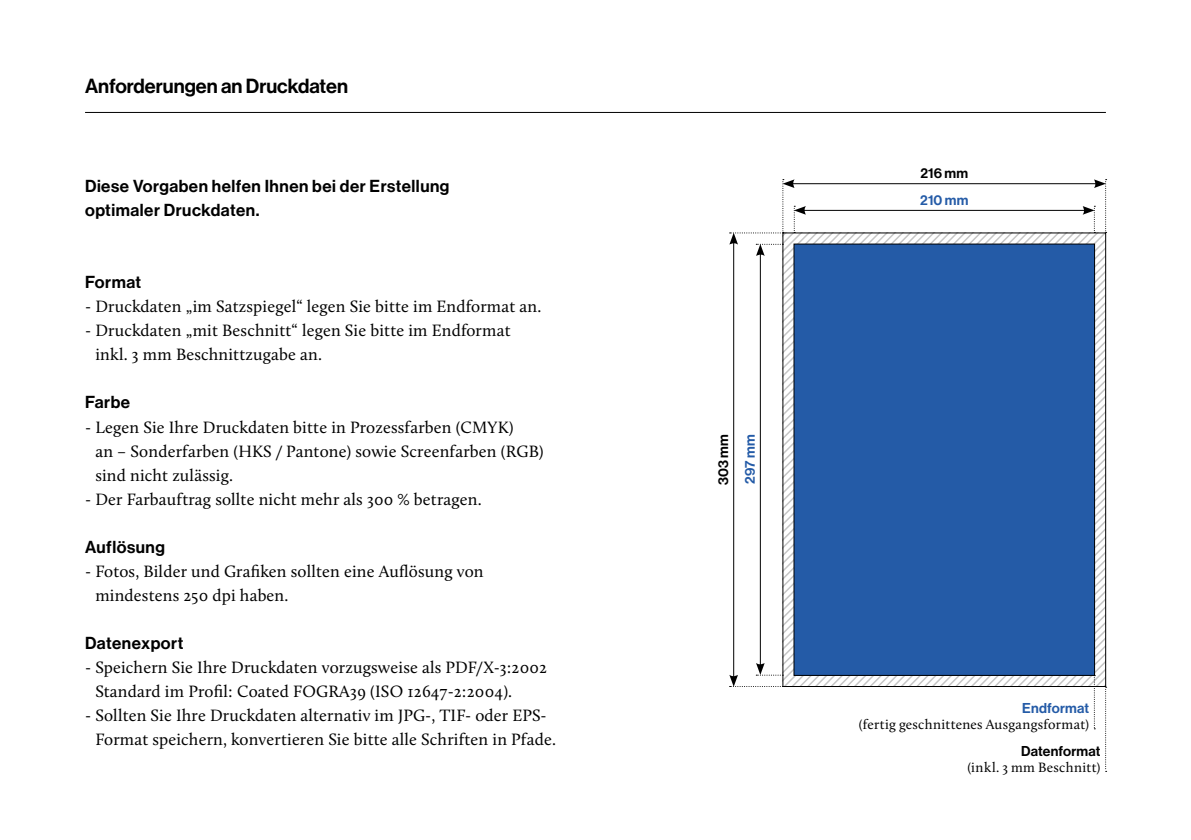
<style>
.page{position:relative;width:1191px;height:840px;background:#fff}
.page>*{position:absolute;margin:0;border:0;box-sizing:border-box;transform-origin:0 0}
.t1{font:20px "N Haas Grotesk DS Pro 65 Md";color:#000}
.t2{font:17px/24px "Calluna";letter-spacing:.01em;color:#000}
.t3{font:17px/24px "N Haas Grotesk DS Pro 65 Md";letter-spacing:.03em;color:#000}
.t4{font:14px "Calluna";letter-spacing:.02em;color:#000}
.t5{font:14px "N Haas Grotesk DS Pro 65 Md";letter-spacing:.015em;color:#000}
.t6{font:14px "N Haas Grotesk DS Pro 65 Md";letter-spacing:.015em;color:#245ba7}
</style>
<div class="page">
<div style="left:794px;top:244px;width:300px;height:431px;background:#245ba7"></div>
<hr style="left:733px;top:241px;width:1px;height:436px;background:#000">
<hr style="left:760px;top:253px;width:1px;height:412px;background:#000">
<svg style="left:729px;top:179px;width:377px;height:177px"></svg>
<svg style="left:729px;top:563px;width:377px;height:208px"></svg>
<hr style="left:85px;top:112px;width:1021px;height:1px;background:#000">
<p class="t1" style="left:85px;top:74px;width:264px">Anforderungen an Druckdaten</p>
<p class="t3" style="left:85px;top:174px;width:366px">Diese Vorgaben helfen Ihnen bei der Erstellung optimaler Druckdaten.</p>
<p class="t3" style="left:85px;top:270px;width:58px">Format</p>
<p class="t2" style="left:85px;top:294px;width:458px">- Druckdaten „im Satzspiegel“ legen Sie bitte im Endformat an.</p>
<p class="t2" style="left:95px;top:318px;width:417px;text-indent:-10px">- Druckdaten „mit Beschnitt“ legen Sie bitte im Endformat inkl. 3 mm Beschnittzugabe an.</p>
<p class="t3" style="left:85px;top:390px;width:47px">Farbe</p>
<p class="t2" style="left:95px;top:414px;width:450px;text-indent:-10px">- Legen Sie Ihre Druckdaten bitte in Prozessfarben (CMYK)<br>an – Sonderfarben (HKS / Pantone) sowie Screenfarben (RGB) sind nicht zulässig.</p>
<p class="t2" style="left:85px;top:486px;width:398px">- Der Farbauftrag sollte nicht mehr als 300 % betragen.</p>
<p class="t3" style="left:85px;top:534px;width:81px">Auflösung</p>
<p class="t2" style="left:95px;top:558px;width:390px;text-indent:-10px">- Fotos, Bilder und Grafiken sollten eine Auflösung von mindestens 250 dpi haben.</p>
<p class="t3" style="left:85px;top:630px;width:100px">Datenexport</p>
<p class="t2" style="left:95px;top:654px;width:453px;text-indent:-10px">- Speichern Sie Ihre Druckdaten vorzugsweise als PDF/X-3:2002<br>Standard im Profil: Coated FOGRA39 (ISO 12647-2:2004).</p>
<p class="t2" style="left:95px;top:702px;width:462px;text-indent:-10px">- Sollten Sie Ihre Druckdaten alternativ im JPG-, TIF- oder EPS-<br>Format speichern, konvertieren Sie bitte alle Schriften in Pfade.</p>
<p class="t5" style="left:715px;top:485px;width:53px;rotate:-90deg">303 mm</p>
<p class="t6" style="left:741px;top:484px;width:51px;rotate:-90deg">297 mm</p>
<p class="t5" style="left:920px;top:165px;width:49px">216 mm</p>
<p class="t6" style="left:920px;top:191px;width:50px">210 mm</p>
<p class="t6" style="left:1022px;top:699px;width:68px">Endformat</p>
<p class="t4" style="left:859px;top:715px;width:232px">(fertig geschnittenes Ausgangsformat)</p>
<p class="t5" style="left:1021px;top:742px;width:81px">Datenformat</p>
<p class="t4" style="left:967px;top:758px;width:135px">(inkl. 3 mm Beschnitt)</p>
</div>
